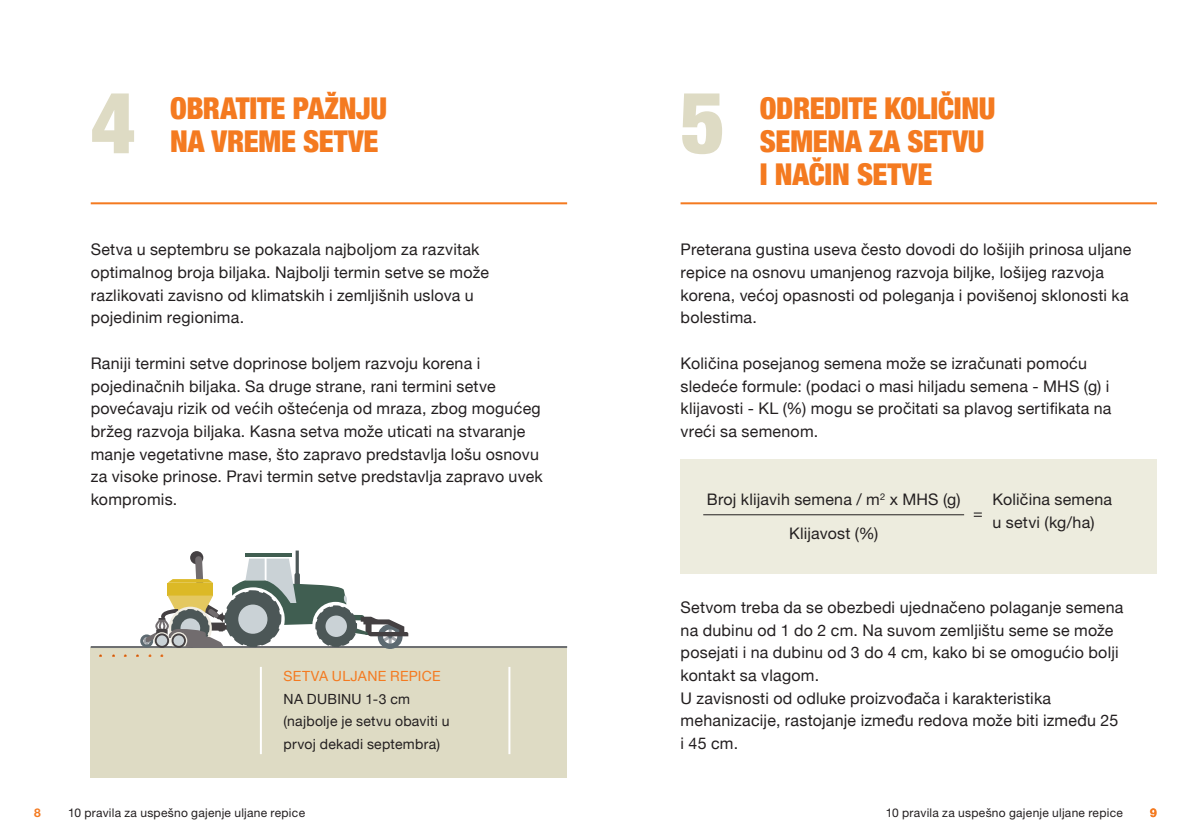
<style>
.page{position:relative;width:1191px;height:840px;background:#fff}
.page>*{position:absolute;margin:0;border:0;box-sizing:border-box;transform-origin:0 0}
.t1{font:900 condensed 86px "Helvetica Neue";color:#dedbc4}
.t2{font:900 condensed 30px/33px "Helvetica Neue";letter-spacing:-.01em;color:#f47a20}
.t3{font:16px/22.6px "Helvetica Neue";letter-spacing:.015em;color:#231f20}
.t4{font:16px/22.6px "Helvetica Neue LT Pro";letter-spacing:.01em;color:#231f20}
.t5{font:14px/22.6px "Helvetica Neue";letter-spacing:.02em;color:#231f20}
.t6{font:14px "Helvetica Neue";letter-spacing:.02em;color:#f47a20}
.t7{font:12px "Helvetica Neue LT Pro";letter-spacing:.02em;color:#231f20}
.t8{font:700 12px "Helvetica Neue LT Pro";color:#f47a20}
</style>
<div class="page">
<div style="left:680px;top:459px;width:477px;height:114px;background:#edecde"></div>
<div style="left:91px;top:646px;width:476px;height:131px;background:#dedbc4"></div>
<hr style="left:91px;top:645px;width:476px;height:2px;background:#6d6f71">
<hr style="left:260px;top:666px;width:2px;height:87px;background:#fff">
<hr style="left:508px;top:666px;width:2px;height:87px;background:#fff">
<svg style="left:136px;top:550px;width:272px;height:106px"></svg>
<div style="left:172px;top:634px;width:13px;height:12px;background:#cad2d6;border-radius:50%"></div>
<div style="left:172px;top:633px;width:14px;height:14px;border:2px solid #444042;border-radius:50%"></div>
<svg style="left:973px;top:512px;width:8px;height:4px"></svg>
<hr style="left:703px;top:514px;width:261px;height:1px;background:#231f20">
<hr style="left:91px;top:202px;width:476px;height:2px;background:#f47a20">
<hr style="left:680px;top:202px;width:477px;height:2px;background:#f47a20">
<h2 class="t2" style="left:170px;top:90px;width:218px">OBRATITE PAŽNJU<br>NA VREME SETVE</h2>
<h2 class="t2" style="left:760px;top:90px;width:237px">ODREDITE KOLIČINU<br>SEMENA ZA SETVU<br>I NAČIN SETVE</h2>
<h1 class="t1" style="left:91px;top:52px;width:46px">4</h1>
<h1 class="t1" style="left:680px;top:52px;width:46px">5</h1>
<p class="t3" style="left:91px;top:239px;width:400px">Setva u septembru se pokazala najboljom za razvitak optimalnog broja biljaka. Najbolji termin setve se može razlikovati zavisno od klimatskih i zemljišnih uslova u pojedinim regionima.</p>
<p class="t3" style="left:91px;top:352px;width:454px">Raniji termini setve doprinose boljem razvoju korena i pojedinačnih biljaka. Sa druge strane, rani termini setve povećavaju rizik od većih oštećenja od mraza, zbog mogućeg bržeg razvoja biljaka. Kasna setva može uticati na stvaranje manje vegetativne mase, što zapravo predstavlja lošu osnovu za visoke prinose. Pravi termin setve predstavlja zapravo uvek kompromis.</p>
<p class="t6" style="left:283px;top:665px;width:159px">SETVA ULJANE REPICE</p>
<p class="t5" style="left:283px;top:688px;width:167px">NA DUBINU 1-3 cm (najbolje je setvu obaviti u prvoj dekadi septembra)</p>
<p class="t8" style="left:34px;top:805px;width:8px">8</p>
<p class="t7" style="left:68px;top:805px;width:238px">10 pravila za uspešno gajenje uljane repice</p>
<p class="t3" style="left:680px;top:239px;width:452px">Preterana gustina useva često dovodi do lošijih prinosa uljane repice na osnovu umanjenog razvoja biljke, lošijeg razvoja korena, većoj opasnosti od poleganja i povišenoj sklonosti ka bolestima.</p>
<p class="t3" style="left:680px;top:352px;width:432px">Količina posejanog semena može se izračunati pomoću sledeće formule: (podaci o masi hiljadu semena - MHS (g) i klijavosti - KL (%) mogu se pročitati sa plavog sertifikata na vreći sa semenom.</p>
<p class="t4" style="left:707px;top:487px;width:255px">Broj klijavih semena / m<sup>2</sup> x MHS (g)</p>
<p class="t4" style="left:992px;top:487px;width:121px">Količina semena u setvi (kg/ha)</p>
<p class="t4" style="left:789px;top:521px;width:91px">Klijavost (%)</p>
<p class="t3" style="left:680px;top:596px;width:444px">Setvom treba da se obezbedi ujednačeno polaganje semena na dubinu od 1 do 2 cm. Na suvom zemljištu seme se može posejati i na dubinu od 3 do 4 cm, kako bi se omogućio bolji kontakt sa vlagom.<br>U zavisnosti od odluke proizvođača i karakteristika mehanizacije, rastojanje između redova može biti između 25 i 45 cm.</p>
<p class="t7" style="left:886px;top:805px;width:238px">10 pravila za uspešno gajenje uljane repice</p>
<p class="t8" style="left:1150px;top:805px;width:8px">9</p>
</div>
